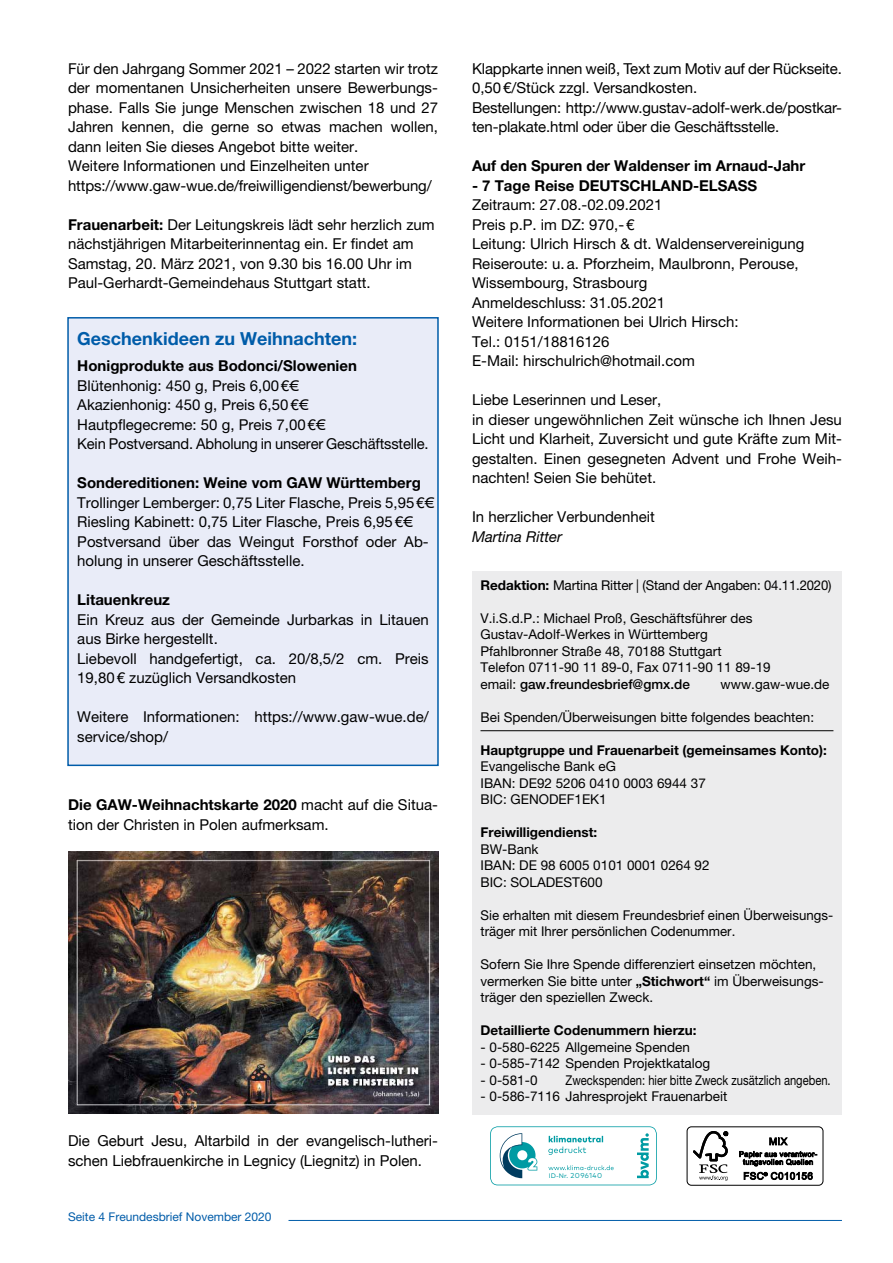
<style>
.page{position:relative;width:893px;height:1263px;background:#fff}
.page>*{position:absolute;margin:0;border:0;box-sizing:border-box;transform-origin:0 0}
.t1{font:700 18px "Helvetica Neue";color:#005ca9}
.t2{font:15px/19.5px "Helvetica Neue";color:#000}
.t3{font:15px/19.5px "Helvetica Neue";letter-spacing:-.01em;color:#000}
.t4{font:700 15px "Helvetica Neue";color:#000}
.t5{font:italic 15px "Helvetica Neue";color:#000}
.t6{font:13.5px/16.5px "Helvetica Neue";color:#000}
.t7{font:700 13.5px "Helvetica Neue";color:#000}
.t8{font:13.5px "Helvetica Neue";color:#000;scale:.83 1}
.t9{font:12px "Helvetica Neue";color:#005ca9}
.t10{font:7.2px "Mark Pro";letter-spacing:.05em;color:#009ba3}
.s1{font-weight:700}
.s2{font-style:inherit}
.s3{font-weight:500}
.s4{font-family:"Mark OT";font-size:6.6px}
</style>
<div class="page">
<hr style="left:288px;top:1220px;width:554px;height:1px;background:#005ca9">
<img style="left:69px;top:851px;width:370px;height:263px">
<div style="left:687px;top:1126px;width:136px;height:59px;border:1px solid #000;border-radius:4px"></div>
<svg style="left:693px;top:1131px;width:35px;height:49px"></svg>
<svg style="left:739px;top:1137px;width:78px;height:29px"></svg>
<svg style="left:744px;top:1172px;width:69px;height:8px"></svg>
<div style="left:472px;top:571px;width:370px;height:543px;background:#ececed"></div>
<hr style="left:480px;top:730px;width:353px;height:1px;background:#000">
<svg style="left:490px;top:1126px;width:167px;height:59px"></svg>
<div style="left:68px;top:318px;width:370px;height:447px;background:#e9ecf8"></div>
<div style="left:67px;top:317px;width:372px;height:449px;border:2px solid #005ca9"></div>
<p class="t2" style="left:68px;top:58px;width:371px">Für den Jahrgang Sommer 2021 – 2022 starten wir trotz der momentanen Unsicherheiten unsere Bewerbungs&shy;phase. Falls Sie junge Menschen zwischen 18 und 27<br>Jahren kennen, die gerne so etwas machen wollen, dann leiten Sie dieses Angebot bitte weiter.<br>Weitere Informationen und Einzelheiten unter https://www.gaw-wue.de/freiwilligendienst/bewerbung/</p>
<p class="t2" style="left:68px;top:214px;width:368px"><span class="s1">Frauenarbeit:</span> Der Leitungskreis lädt sehr herzlich zum nächstjährigen Mitarbeiterinnentag ein. Er findet am Samstag, 20. März 2021, von 9.30 bis 16.00 Uhr im Paul-Gerhardt-Gemeindehaus Stuttgart statt.</p>
<p class="t1" style="left:77px;top:328px;width:282px">Geschenkideen zu Weihnachten:</p>
<p class="t2" style="left:77px;top:356px;width:353px"><span class="s1">Honigprodukte aus Bodonci/Slowenien </span>Blütenhonig: 450 g, Preis 6,00<span class="s2">€<br></span>Akazienhonig: 450 g, Preis 6,50<span class="s2">€<br></span>Hautpflegecreme: 50 g, Preis 7,00<span class="s2">€<br></span>Kein Postversand. Abholung in unserer Geschäftsstelle.</p>
<p class="t2" style="left:77px;top:473px;width:351px"><span class="s1">Sondereditionen: Weine vom GAW Württemberg </span>Trollinger Lemberger: 0,75 Liter Flasche, Preis 5,95<span class="s2">€ </span>Riesling Kabinett: 0,75 Liter Flasche, Preis 6,95<span class="s2">€ </span>Postversand über das Weingut Forsthof oder Ab&shy;holung in unserer Geschäftsstelle.</p>
<p class="t4" style="left:77px;top:591px;width:94px">Litauenkreuz</p>
<p class="t2" style="left:77px;top:609px;width:353px">Ein Kreuz aus der Gemeinde Jurbarkas in Litauen aus Birke hergestellt.<br>Liebevoll handgefertigt, ca. 20/8,5/2 cm. Preis 19,80<span class="s2">€</span> zuzüglich Versandkosten</p>
<p class="t2" style="left:77px;top:707px;width:353px">Weitere Informationen: https://www.gaw-wue.de/ service/shop/</p>
<p class="t2" style="left:68px;top:795px;width:371px"><span class="s1">Die GAW-Weihnachtskarte 2020</span> macht auf die Situa&shy;tion der Christen in Polen aufmerksam.</p>
<p class="t3" style="left:68px;top:1132px;width:371px">Die Geburt Jesu, Altarbild in der evangelisch-lutheri&shy;schen Liebfrauenkirche in Legnicy (Liegnitz) in Polen.</p>
<p class="t9" style="left:68px;top:1210px;width:205px">Seite 4 Freundesbrief November 2020</p>
<p class="t3" style="left:472px;top:59px;width:371px">Klappkarte innen weiß, Text zum Motiv auf der Rückseite.<br>0,50€/Stück zzgl. Versandkosten.<br>Bestellungen: http://www.gustav-adolf-werk.de/postkar&shy;ten-plakate.html oder über die Geschäftsstelle.</p>
<p class="t4" style="left:472px;top:156px;width:335px">Auf den Spuren der Waldenser im Arnaud-Jahr</p>
<p class="t4" style="left:472px;top:176px;width:287px">- 7 Tage Reise DEUTSCHLAND-ELSASS</p>
<p class="t2" style="left:472px;top:195px;width:334px">Zeitraum: 27.08.-02.09.2021<br>Preis p.P. im DZ: 970,-<span class="s2">€<br></span>Leitung: Ulrich Hirsch &amp; dt. Waldenservereinigung Reiseroute: u.a. Pforzheim, Maulbronn, Perouse, Wissembourg, Strasbourg<br>Anmeldeschluss: 31.05.2021<br>Weitere Informationen bei Ulrich Hirsch:<br>Tel.: 0151/18816126<br>E-Mail: hirschulrich@hotmail.com</p>
<p class="t2" style="left:472px;top:390px;width:371px">Liebe Leserinnen und Leser,<br>in dieser ungewöhnlichen Zeit wünsche ich Ihnen Jesu Licht und Klarheit, Zuversicht und gute Kräfte zum Mit&shy;gestalten. Einen gesegneten Advent und Frohe Weih&shy;nachten! Seien Sie behütet.</p>
<p class="t2" style="left:472px;top:507px;width:184px">In herzlicher Verbundenheit</p>
<p class="t5" style="left:472px;top:527px;width:92px">Martina Ritter</p>
<p class="t6" style="left:480px;top:576px;width:353px"><span class="s1">Redaktion:</span> Martina Ritter | (Stand der Angaben: 04.11.2020)</p>
<p class="t6" style="left:480px;top:609px;width:292px">V.i.S.d.P.: Michael Proß, Geschäftsführer des Gustav-Adolf-Werkes in Württemberg Pfahlbronner Straße 48, 70188 Stuttgart<br>Telefon 0711-90 11 89-0, Fax 0711-90 11 89-19 email: <span class="s3">gaw.freundesbrief@gmx.de</span></p>
<p class="t6" style="left:720px;top:675px;width:110px">www.gaw-wue.de</p>
<p class="t6" style="left:480px;top:708px;width:335px">Bei Spenden/Überweisungen bitte folgendes beachten:</p>
<p class="t7" style="left:480px;top:741px;width:348px">Hauptgruppe und Frauenarbeit (gemeinsames Konto):</p>
<p class="t6" style="left:480px;top:758px;width:227px">Evangelische Bank eG<br>IBAN: DE92 5206 0410 0003 6944 37<br>BIC: GENODEF1EK1</p>
<p class="t7" style="left:480px;top:824px;width:118px">Freiwilligendienst:</p>
<p class="t6" style="left:480px;top:840px;width:231px">BW-Bank<br>IBAN: DE 98 6005 0101 0001 0264 92<br>BIC: SOLADEST600</p>
<p class="t6" style="left:480px;top:906px;width:354px">Sie erhalten mit diesem Freundesbrief einen Überweisungs&shy;träger mit Ihrer persönlichen Codenummer.</p>
<p class="t6" style="left:480px;top:956px;width:345px">Sofern Sie Ihre Spende differenziert einsetzen möchten, vermerken Sie bitte unter <span class="s1">„Stichwort“</span> im Überweisungs&shy;träger den speziellen Zweck.</p>
<p class="t7" style="left:480px;top:1022px;width:218px">Detaillierte Codenummern hierzu:</p>
<p class="t6" style="left:480px;top:1038px;width:211px">- 0-580-6225 Allgemeine Spenden</p>
<p class="t6" style="left:480px;top:1055px;width:231px">- 0-585-7142 Spenden Projektkatalog</p>
<p class="t6" style="left:480px;top:1071px;width:59px">- 0-581-0</p>
<p class="t8" style="left:566px;top:1072px;width:321px">Zweckspenden: hier bitte Zweck zusätzlich angeben.</p>
<p class="t6" style="left:480px;top:1088px;width:248px">- 0-586-7116 Jahresprojekt Frauenarbeit</p>
<p class="t10" style="left:549px;top:1170px;width:55px"><span class="s4">ID-Nr.</span> 2096140</p>
</div>
